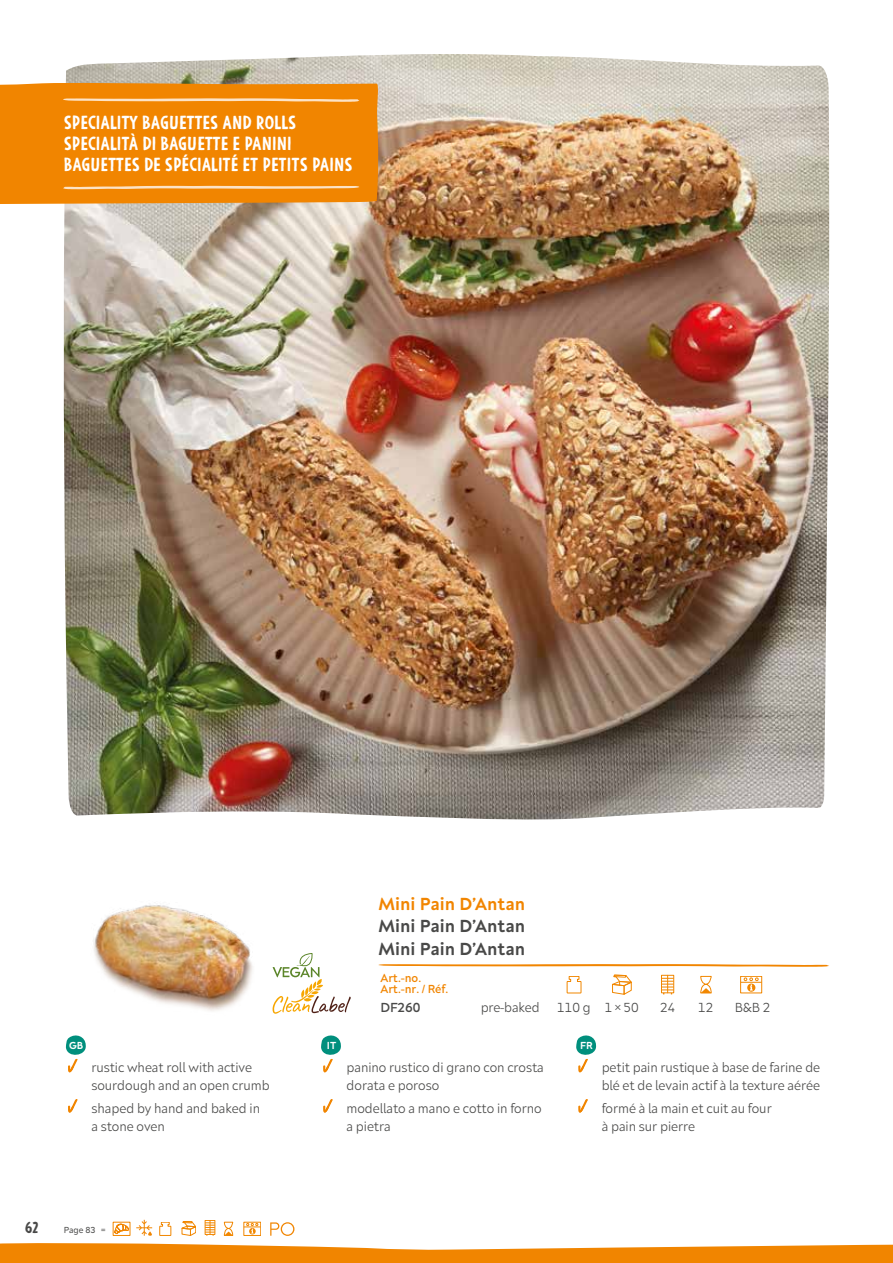
<style>
.page{position:relative;width:893px;height:1263px;background:#fff}
.page>*{position:absolute;margin:0;border:0;box-sizing:border-box;transform-origin:0 0}
.t1{font:18px/21px "Argone LC Bold";color:#fff}
.t2{font:600 18px/22.5px "Neufreit";letter-spacing:.01em;color:#494948}
.t3{font:600 18px "Neufreit";letter-spacing:.01em;color:#f18500}
.t4{font:15px "Argone LC Bold";color:#494948}
.t5{font:300 13.5px/18px "Neufreit";color:#494948}
.t6{font:500 13.5px "Neufreit";color:#494948}
.t7{font:500 12px/10.5px "Neufreit";color:#f18500}
.t8{font:600 10.5px "Neufreit";color:#fff}
.t9{font:9px "Neufreit";color:#494948}
</style>
<div class="page">
<img style="left:63px;top:54px;width:766px;height:766px">
<svg style="left:0;top:1243px;width:893px;height:20px;background:#f39829"></svg>
<svg style="left:136px;top:1220px;width:35px;height:16px"></svg>
<svg style="left:182px;top:1221px;width:14px;height:15px"></svg>
<svg style="left:205px;top:1220px;width:10px;height:16px"></svg>
<svg style="left:224px;top:1222px;width:9px;height:14px"></svg>
<div style="left:244px;top:1222px;width:17px;height:14px;border:1px solid #f18700"></div>
<svg style="left:244px;top:1223px;width:17px;height:11px"></svg>
<svg style="left:270px;top:1222px;width:24px;height:14px"></svg>
<div style="left:113px;top:1222px;width:17px;height:14px;border:1px solid #f18700"></div>
<svg style="left:115px;top:1224px;width:14px;height:10px"></svg>
<svg style="left:378px;top:964px;width:451px;height:3px"></svg>
<svg style="left:567px;top:976px;width:14px;height:17px"></svg>
<svg style="left:612px;top:974px;width:20px;height:21px"></svg>
<svg style="left:661px;top:975px;width:13px;height:19px"></svg>
<svg style="left:700px;top:976px;width:12px;height:17px"></svg>
<div style="left:740px;top:976px;width:22px;height:17px;border:1px solid #f18700"></div>
<svg style="left:741px;top:977px;width:21px;height:15px"></svg>
<svg style="left:66px;top:1035px;width:20px;height:38px"></svg>
<svg style="left:68px;top:1099px;width:10px;height:14px"></svg>
<svg style="left:321px;top:1035px;width:20px;height:38px"></svg>
<svg style="left:323px;top:1099px;width:10px;height:14px"></svg>
<svg style="left:576px;top:1035px;width:21px;height:38px"></svg>
<svg style="left:578px;top:1099px;width:10px;height:14px"></svg>
<img style="left:93px;top:905px;width:160px;height:106px">
<svg style="left:273px;top:953px;width:78px;height:61px"></svg>
<div style="left:0;top:83px;width:380px;height:121px;background:#f18500"></div>
<svg style="left:63px;top:98px;width:296px;height:4px"></svg>
<svg style="left:63px;top:185px;width:296px;height:4px"></svg>
<h1 class="t1" style="left:64px;top:113px;width:290px">SPECIALITY BAGUETTES AND ROLLS<br>SPECIALITÀ DI BAGUETTE E PANINI<br>BAGUETTES DE SPÉCIALITÉ ET PETITS PAINS</h1>
<h1 class="t3" style="left:378px;top:893px;width:148px">Mini Pain D’Antan</h1>
<h1 class="t2" style="left:378px;top:914px;width:148px">Mini Pain D’Antan<br>Mini Pain D’Antan</h1>
<p class="t7" style="left:381px;top:973px;width:70px">Art.-no.<br>Art.-nr. / Réf.</p>
<p class="t6" style="left:381px;top:999px;width:41px">DF260</p>
<p class="t5" style="left:481px;top:998px;width:61px">pre-baked</p>
<p class="t5" style="left:557px;top:998px;width:83px">110 g 1×50</p>
<p class="t5" style="left:660px;top:998px;width:17px">24</p>
<p class="t5" style="left:698px;top:998px;width:17px">12</p>
<p class="t5" style="left:735px;top:998px;width:37px">B&amp;B 2</p>
<p class="t8" style="left:69px;top:1039px;width:16px">GB</p>
<p class="t8" style="left:327px;top:1039px;width:10px">IT</p>
<p class="t8" style="left:580px;top:1039px;width:14px">FR</p>
<p class="t5" style="left:91px;top:1058px;width:180px">rustic wheat roll with active sourdough and an open crumb</p>
<p class="t5" style="left:91px;top:1098px;width:170px">shaped by hand and baked in a stone oven</p>
<p class="t5" style="left:347px;top:1058px;width:199px">panino rustico di grano con crosta dorata e poroso</p>
<p class="t5" style="left:347px;top:1098px;width:196px">modellato a mano e cotto in forno a pietra</p>
<p class="t5" style="left:602px;top:1058px;width:220px">petit pain rustique à base de farine de blé et de levain actif à la texture aérée</p>
<p class="t5" style="left:602px;top:1098px;width:171px">formé à la main et cuit au four à pain sur pierre</p>
<p class="t4" style="left:25px;top:1218px;width:15px">62</p>
<p class="t9" style="left:64px;top:1224px;width:44px">Page 83 =</p>
</div>
